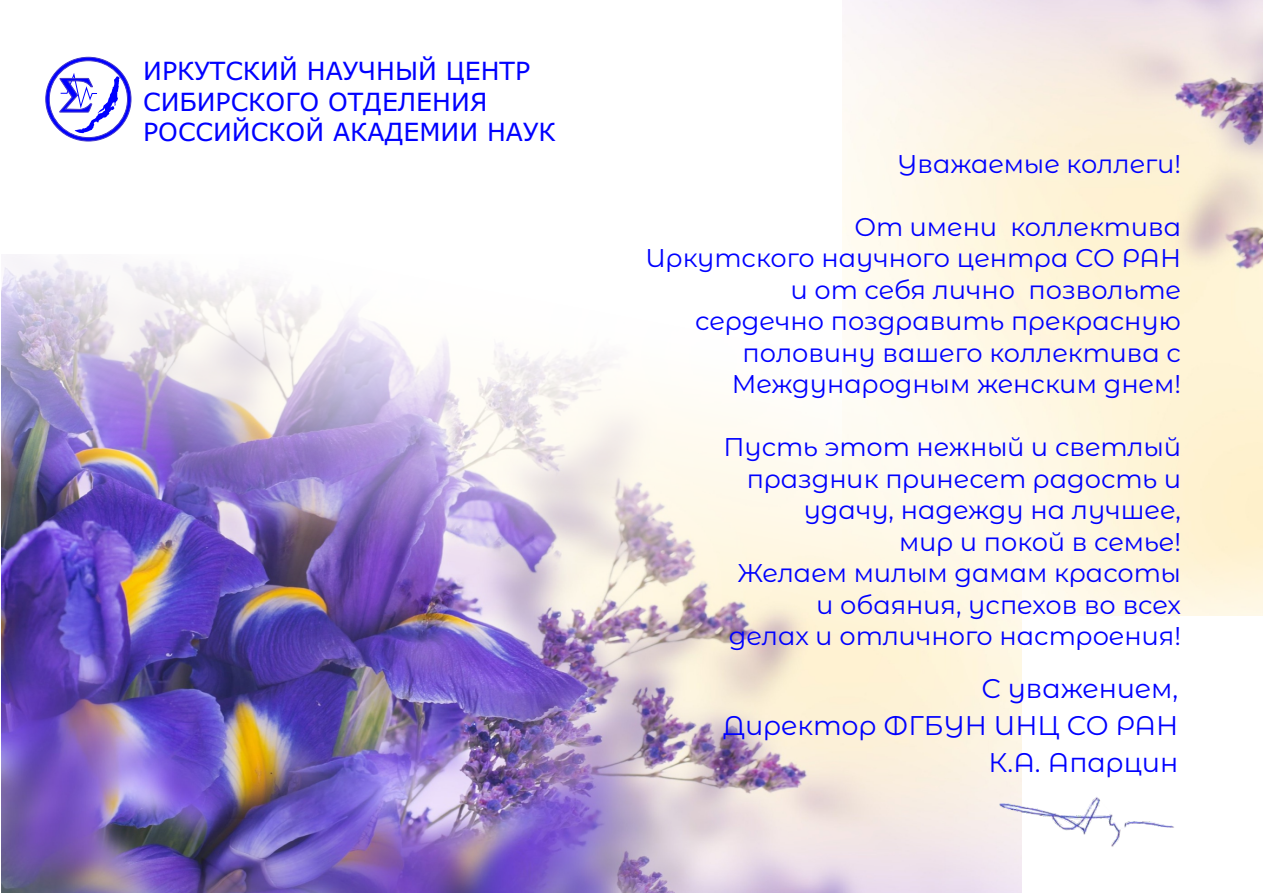
<style>
.page{position:relative;width:1263px;height:893px;background:#fff}
.page>*{position:absolute;margin:0;border:0;box-sizing:border-box;transform-origin:0 0}
.t1{font:27px/37.2px "Montserrat Alternates";color:#00f;text-align:right}
.t2{font:25.65px/31.5px "Montserrat Alternates";color:#00f;text-align:right}
.t3{font:25.05px/30.5px "Verdana";color:#00f}
</style>
<div class="page">
<svg style="left:45px;top:57px;width:86px;height:84px"></svg>
<img style="left:842px;top:0;width:421px;height:616px">
<img style="left:2px;top:255px;width:1019px;height:638px">
<img style="left:984px;top:752px;width:190px;height:125px">
<p class="t3" style="left:143px;top:58px;width:414px">ИРКУТСКИЙ НАУЧНЫЙ ЦЕНТР<br>СИБИРСКОГО ОТДЕЛЕНИЯ<br>РОССИЙСКОЙ АКАДЕМИИ НАУК</p>
<p class="t2" style="left:897px;top:148px;width:285px">Уважаемые коллеги!</p>
<p class="t2" style="left:645px;top:211px;width:537px">От имени коллектива<br>Иркутского научного центра СО РАН и от себя лично позвольте<br>сердечно поздравить прекрасную половину вашего коллектива с<br>Международным женским днем!</p>
<p class="t2" style="left:723px;top:431px;width:459px">Пусть этот нежный и светлый праздник принесет радость и удачу, надежду на лучшее,<br>мир и покой в семье!<br>Желаем милым дамам красоты и обаяния, успехов во всех<br>делах и отличного настроения!</p>
<p class="t1" style="left:723px;top:669px;width:457px">С уважением,<br>Директор ФГБУН ИНЦ СО РАН<br>К.А. Апарцин</p>
</div>
